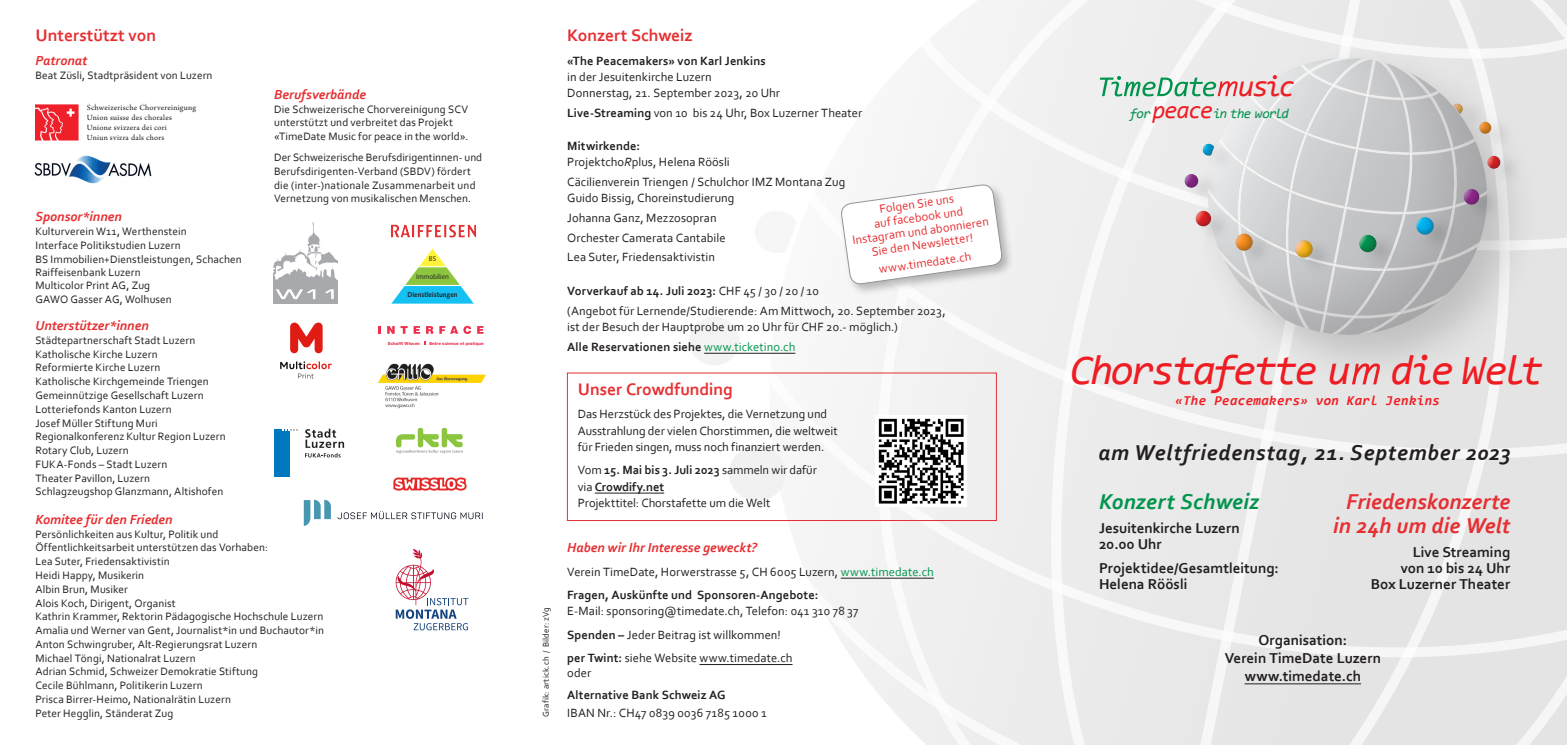
<style>
.page{position:relative;width:1567px;height:745px;background:#fff}
.page>*{position:absolute;margin:0;border:0;box-sizing:border-box;transform-origin:0 0}
.t1{font:italic 41.88px "Consolas";letter-spacing:-.06em;color:#ee1d23}
.t2{font:italic 29.75px "Consolas";color:#ee1d23}
.t3{font:italic 700 22.5px "Corbel";letter-spacing:.035em;color:#231f20}
.t4{font:italic 700 22.5px/23.8px "Corbel";letter-spacing:.005em;color:#e62f32;text-align:center}
.t5{font:italic 700 22.5px "Corbel";letter-spacing:.01em;color:#00944d}
.t6{font:700 17.5px "Corbel";color:#e62f32}
.t7{font:700 15px/16.2px "Corbel";color:#231f20}
.t8{font:italic 700 13.75px "Corbel";color:#e62f32}
.t9{font:italic 700 13.62px "Consolas";letter-spacing:.025em;color:#ee1d23}
.t10{font:italic 13.62px "Consolas";letter-spacing:-.05em;color:#00944d}
.t11{font:12.5px/16.2px "Corbel";letter-spacing:.005em;color:#231f20}
.t12{font:12.5px/13.8px "Corbel";color:#e62f32;text-align:center}
.t13{font:700 12.5px "Corbel";letter-spacing:.005em;color:#231f20}
.t14{font:11.25px/13.8px "Corbel";letter-spacing:.01em;color:#231f20}
.t15{font:8.75px "Corbel";letter-spacing:.015em;color:#231f20}
.t16{font:8.12px/9.9px "Arno Pro";letter-spacing:.03em;color:#231f20}
.t17{font:700 7px "Syntax";color:#231f20}
.t18{font:7px "Syntax";color:#231f20}
.t19{font:800 4.25px "Helvetica Neue";color:#ee304c}
.s1{font-size:8.25px}
.s2{font-weight:700}
.s3{font-style:italic}
.s4{color:#00944d}
.s5{font-size:23.88px;color:#ee1d23}
</style>
<div class="page">
<svg style="left:918px;top:0;width:181px;height:182px;fill:#f3f3f4"></svg>
<svg style="left:867px;top:250px;width:699px;height:116px;fill:#efeff0"></svg>
<svg style="left:921px;top:39px;width:246px;height:211px;fill:#f1f1f1"></svg>
<svg style="left:769px;top:366px;width:797px;height:213px;fill:#ebebeb"></svg>
<svg style="left:809px;top:579px;width:757px;height:165px;fill:#e9e9ea"></svg>
<div style="left:729px;top:445px;width:57px;height:55px;background:#f1f1f2;border-radius:50%"></div>
<div style="left:689px;top:316px;width:50px;height:49px;background:#f3f3f4;border-radius:50%"></div>
<hr style="left:840px;top:577px;width:93px;height:1px;background:#231f20">
<hr style="left:699px;top:664px;width:93px;height:1px;background:#231f20">
<hr style="left:704px;top:353px;width:91px;height:1px;background:#231f20">
<svg style="left:396px;top:427px;width:66px;height:26px"></svg>
<svg style="left:305px;top:428px;width:39px;height:29px"></svg>
<div style="left:274px;top:429px;width:16px;height:47px;background:#0078c0"></div>
<svg style="left:282px;top:429px;width:16px;height:1px"></svg>
<img style="left:274px;top:222px;width:63px;height:81px">
<img style="left:34px;top:155px;width:118px;height:29px">
<img style="left:393px;top:477px;width:74px;height:14px">
<svg style="left:337px;top:511px;width:146px;height:8px"></svg>
<svg style="left:304px;top:499px;width:27px;height:26px"></svg>
<svg style="left:378px;top:326px;width:3px;height:7px"></svg>
<svg style="left:387px;top:326px;width:7px;height:7px"></svg>
<svg style="left:400px;top:326px;width:7px;height:7px"></svg>
<svg style="left:413px;top:326px;width:7px;height:7px"></svg>
<svg style="left:426px;top:326px;width:7px;height:7px"></svg>
<svg style="left:439px;top:325px;width:32px;height:9px"></svg>
<svg style="left:477px;top:326px;width:6px;height:7px"></svg>
<svg style="left:392px;top:248px;width:82px;height:55px"></svg>
<img style="left:391px;top:224px;width:85px;height:13px">
<svg style="left:280px;top:361px;width:52px;height:17px"></svg>
<svg style="left:290px;top:322px;width:32px;height:31px"></svg>
<svg style="left:395px;top:549px;width:73px;height:81px"></svg>
<img style="left:35px;top:104px;width:44px;height:36px">
<hr style="left:594px;top:492px;width:70px;height:1px;background:#231f20">
<div style="left:838px;top:182px;width:176px;height:114px;background:#231f20;opacity:.3"></div>
<svg style="left:840px;top:183px;width:162px;height:102px"></svg>
<hr style="left:1244px;top:683px;width:116px;height:1px;background:#231f20">
<div style="left:1192px;top:43px;width:350px;height:347px;background:#231f20;opacity:.19"></div>
<div style="left:1167px;top:35px;width:399px;height:327px;background:#e4e4e4"></div>
<div style="left:1170px;top:35px;width:349px;height:327px;background:#231f20;opacity:.38"></div>
<svg style="left:1099px;top:0;width:467px;height:115px"></svg>
<svg style="left:1351px;top:363px;width:28px;height:21px"></svg>
<img style="left:875px;top:415px;width:91px;height:91px">
<img style="left:378px;top:363px;width:108px;height:45px">
<h3 class="t6" style="left:35px;top:25px;width:122px">Unterstützt von</h3>
<p class="t8" style="left:35px;top:52px;width:53px">Patronat</p>
<p class="t14" style="left:35px;top:68px;width:179px">Beat Züsli, Stadtpräsident von Luzern</p>
<p class="t16" style="left:87px;top:103px;width:111px"><span class="s1">S</span>chweizerische <span class="s1">C</span>horvereinigung<br><span class="s1">U</span>nion suisse des chorales<br><span class="s1">U</span>nione svizzera dei cori<br><span class="s1">U</span>niun svizra dals chors</p>
<p class="t8" style="left:35px;top:208px;width:88px">Sponsor*innen</p>
<p class="t14" style="left:35px;top:224px;width:208px">Kulturverein W11, Werthenstein<br>Interface Politikstudien Luzern<br>BS Immobilien+Dienstleistungen, Schachen Raiffeisenbank Luzern</p>
<p class="t14" style="left:35px;top:278px;width:138px">Multicolor Print AG, Zug<br>GAWO Gasser AG, Wolhusen</p>
<p class="t8" style="left:35px;top:317px;width:115px">Unterstützer*innen</p>
<p class="t14" style="left:35px;top:333px;width:192px">Städtepartnerschaft Stadt Luzern<br>Katholische Kirche Luzern<br>Reformierte Kirche Luzern<br>Katholische Kirchgemeinde Triengen<br>Gemeinnützige Gesellschaft Luzern<br>Lotteriefonds Kanton Luzern<br>Josef Müller Stiftung Muri<br>Regionalkonferenz Kultur Region Luzern<br>Rotary Club, Luzern<br>FUKA-Fonds – Stadt Luzern<br>Theater Pavillon, Luzern<br>Schlagzeugshop Glanzmann, Altishofen</p>
<p class="t8" style="left:274px;top:86px;width:93px">Berufsverbände</p>
<p class="t14" style="left:274px;top:102px;width:196px">Die Schweizerische Chorvereinigung SCV unterstützt und verbreitet das Projekt «TimeDate Music for peace in the world».</p>
<p class="t14" style="left:274px;top:150px;width:210px">Der Schweizerische Berufsdirigentinnen- und Berufsdirigenten-Verband (SBDV) fördert die (inter-)nationale Zusammenarbeit und Vernetzung von musikalischen Menschen.</p>
<p class="t18" style="left:429px;top:254px;width:9px">BS</p>
<p class="t18" style="left:416px;top:272px;width:34px">Immobilien</p>
<p class="t17" style="left:407px;top:290px;width:52px">Dienstleistungen</p>
<p class="t19" style="left:388px;top:341px;width:34px">Schafft Wissen</p>
<p class="t19" style="left:429px;top:341px;width:56px">Entre science et pratique</p>
<p class="t8" style="left:35px;top:510px;width:139px">Komitee für den Frieden</p>
<p class="t14" style="left:35px;top:526px;width:290px">Persönlichkeiten aus Kultur, Politik und<br>Öffentlichkeitsarbeit unterstützen das Vorhaben:<br>Lea Suter, Friedensaktivistin<br>Heidi Happy, Musikerin<br>Albin Brun, Musiker<br>Alois Koch, Dirigent, Organist<br>Kathrin Krammer, Rektorin Pädagogische Hochschule Luzern Amalia und Werner van Gent, Journalist*in und Buchautor*in Anton Schwingruber, Alt-Regierungsrat Luzern<br>Michael Töngi, Nationalrat Luzern<br>Adrian Schmid, Schweizer Demokratie Stiftung<br>Cecile Bühlmann, Politikerin Luzern<br>Prisca Birrer-Heimo, Nationalrätin Luzern<br>Peter Hegglin, Ständerat Zug</p>
<p class="t15" style="left:540px;top:716px;width:111px;rotate:-90deg">Grafik: artick.ch / Bilder: zVg</p>
<h3 class="t6" style="left:567px;top:25px;width:127px">Konzert Schweiz</h3>
<p class="t13" style="left:567px;top:53px;width:200px">«The Peacemakers» von Karl Jenkins</p>
<p class="t11" style="left:567px;top:68px;width:214px">in der Jesuitenkirche Luzern<br>Donnerstag, 21. September 2023, 20 Uhr</p>
<p class="t11" style="left:567px;top:104px;width:296px"><span class="s2">Live-Streaming</span> von 10 bis 24 Uhr, Box Luzerner Theater</p>
<p class="t11" style="left:567px;top:137px;width:164px"><span class="s2">Mitwirkende:<br></span>Projektcho<span class="s3">R</span>plus, Helena Röösli</p>
<p class="t11" style="left:567px;top:173px;width:280px">Cäcilienverein Triengen / Schulchor IMZ Montana Zug<br>Guido Bissig, Choreinstudierung</p>
<p class="t11" style="left:567px;top:207px;width:160px;line-height:19.8px">Johanna Ganz, Mezzosopran<br>Orchester Camerata Cantabile<br>Lea Suter, Friedensaktivistin</p>
<p class="t11" style="left:567px;top:280px;width:380px;line-height:19.8px"><span class="s2">Vorverkauf ab 14. Juli 2023:</span> CHF 45 / 30 / 20 / 10<br>(Angebot für Lernende/Studierende: Am Mittwoch, 20. September 2023,</p>
<p class="t11" style="left:567px;top:316px;width:332px;line-height:19.8px">ist der Besuch der Hauptprobe um 20 Uhr für CHF 20.- möglich.)<br><span class="s2">Alle Reservationen siehe</span> <span class="s4">www.ticketino.ch</span></p>
<p class="t12" style="left:847px;top:206px;width:139px;rotate:-8deg">Folgen Sie uns<br>auf facebook und<br>Instagram und abonnieren<br>Sie den Newsletter!</p>
<p class="t12" style="left:877px;top:262px;width:95px;rotate:-8deg">www.timedate.ch</p>
<h3 class="t6" style="left:578px;top:378px;width:156px">Unser Crowdfunding</h3>
<p class="t11" style="left:578px;top:405px;width:261px">Das Herzstück des Projektes, die Vernetzung und<br>Ausstrahlung der vielen Chorstimmen, die weltweit für Frieden singen, muss noch finanziert werden.</p>
<p class="t11" style="left:578px;top:461px;width:240px">Vom <span class="s2">15. Mai bis 3. Juli 2023</span> sammeln wir dafür via <span class="s2">Crowdify.net<br></span>Projekttitel: Chorstafette um die Welt</p>
<p class="t8" style="left:567px;top:539px;width:192px">Haben wir Ihr Interesse geweckt?</p>
<p class="t11" style="left:567px;top:559px;width:368px;line-height:23.4px">Verein TimeDate, Horwerstrasse 5, CH 6005 Luzern, <span class="s4">www.timedate.ch<br></span><span class="s2">Fragen, Auskünfte und Sponsoren-Angebote:</span></p>
<p class="t11" style="left:567px;top:598px;width:293px;line-height:23.4px">E-Mail: sponsoring@timedate.ch, Telefon: 041 310 78 37<br><span class="s2">Spenden –</span> Jeder Beitrag ist willkommen!<br><span class="s2">per Twint:</span> siehe Website www.timedate.ch</p>
<p class="t11" style="left:567px;top:664px;width:25px">oder</p>
<p class="t13" style="left:567px;top:686px;width:160px">Alternative Bank Schweiz AG</p>
<p class="t11" style="left:567px;top:703px;width:201px">IBAN Nr.: CH47 0839 0036 7185 1000 1</p>
<h2 class="t2" style="left:1237px;top:66px;width:59px">usic</h2>
<p class="t10" style="left:1129px;top:104px;width:161px">for <span class="s5">peace</span>in the world</p>
<h1 class="t1" style="left:1069px;top:342px;width:475px">Chorstafette u die Welt</h1>
<p class="t9" style="left:1175px;top:391px;width:266px">«The Peacemakers» von Karl Jenkins</p>
<h3 class="t3" style="left:1098px;top:438px;width:414px">am Weltfriedenstag, 21. September 2023</h3>
<h3 class="t5" style="left:1098px;top:487px;width:162px">Konzert Schweiz</h3>
<h3 class="t7" style="left:1098px;top:519px;width:142px">Jesuitenkirche Luzern<br>20.00 Uhr</h3>
<h3 class="t7" style="left:1098px;top:559px;width:181px">Projektidee/Gesamtleitung:<br>Helena Röösli</h3>
<h3 class="t4" style="left:1333px;top:489px;width:178px">Friedenskonzerte in 24h um die Welt</h3>
<h3 class="t7" style="left:1370px;top:542px;width:141px;text-align:right">Live Streaming<br>von 10 bis 24 Uhr<br>Box Luzerner Theater</h3>
<h3 class="t7" style="left:1224px;top:630px;width:158px;line-height:18px;text-align:center">Organisation:<br>Verein TimeDate Luzern www.timedate.ch</h3>
</div>
